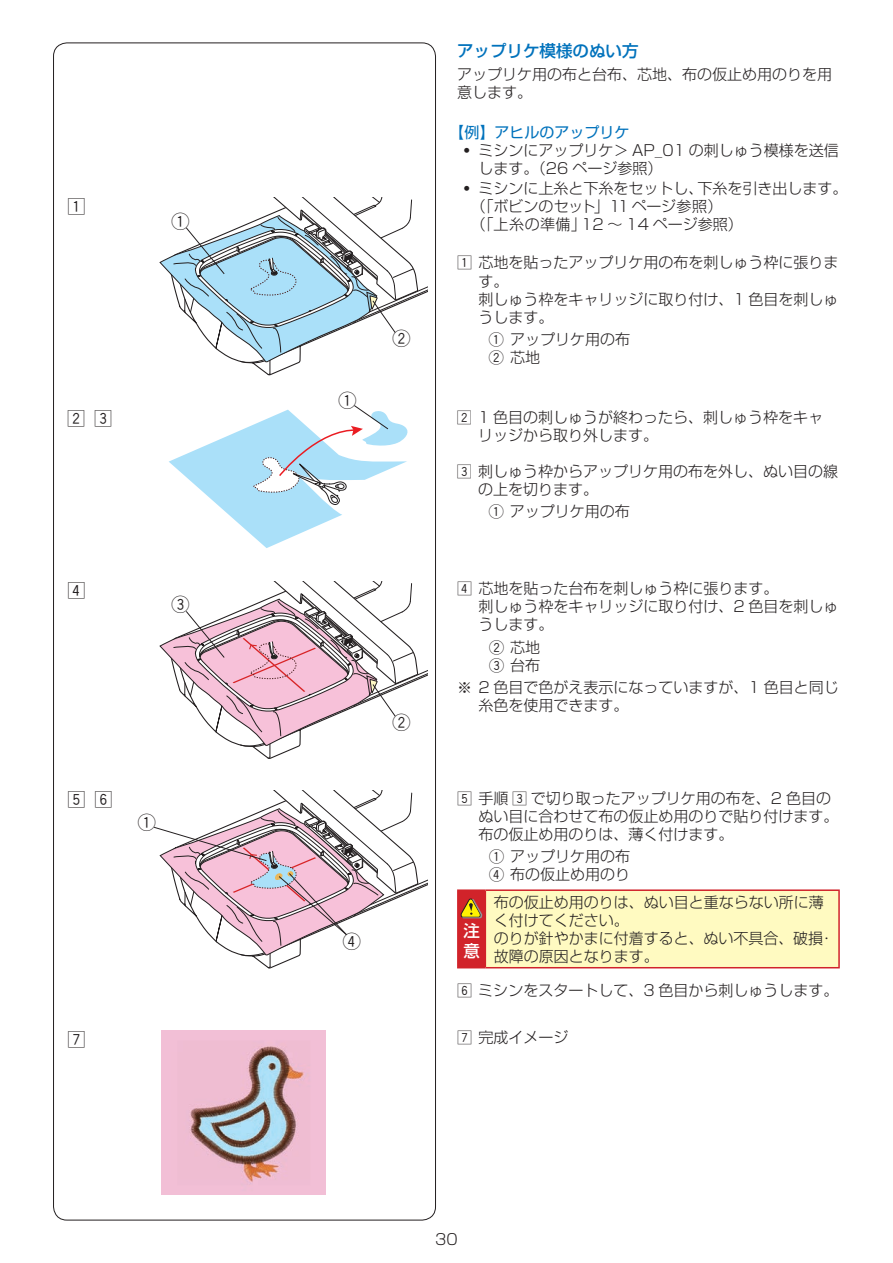
<style>
.page{position:relative;width:893px;height:1263px;background:#fff}
.page>*{position:absolute;margin:0;border:0;box-sizing:border-box;transform-origin:0 0}
.t1{font:18px "Gth Hround";color:#231f20}
.t2{font:500 16.5px "Shin Go";color:#0072bc}
.t3{font:500 16.5px/19.8px "Shin Go";color:#fff}
.t4{font:300 15px/18px "Shin Go";color:#231f20}
.t5{font:15px "Shin Go";color:#0072bc}
.s1{font-family:"Gth Hround";font-weight:400}
</style>
<div class="page">
<svg style="left:154px;top:791px;width:274px;height:177px"></svg>
<img style="left:162px;top:1030px;width:164px;height:165px">
<svg style="left:160px;top:197px;width:267px;height:178px"></svg>
<svg style="left:160px;top:581px;width:267px;height:178px"></svg>
<svg style="left:169px;top:405px;width:238px;height:143px"></svg>
<div style="left:458px;top:890px;width:27px;height:78px;background:#d1232a"></div>
<div style="left:485px;top:890px;width:354px;height:78px;background:#fffac1"></div>
<hr style="left:457px;top:889px;width:28px;height:2px;background:#d1232a">
<hr style="left:457px;top:891px;width:2px;height:76px;background:#d1232a">
<hr style="left:485px;top:889px;width:355px;height:2px;background:#d1232a">
<hr style="left:485px;top:891px;width:1px;height:76px;background:#d1232a">
<hr style="left:838px;top:891px;width:2px;height:76px;background:#d1232a">
<hr style="left:485px;top:967px;width:355px;height:1px;background:#d1232a">
<svg style="left:461px;top:899px;width:21px;height:19px"></svg>
<p class="t1" style="left:68px;top:198px;width:19px">Z</p>
<p class="t1" style="left:171px;top:212px;width:19px">Q</p>
<p class="t1" style="left:67px;top:410px;width:46px">X C</p>
<p class="t1" style="left:68px;top:581px;width:19px">V</p>
<p class="t1" style="left:171px;top:596px;width:19px">E</p>
<p class="t1" style="left:68px;top:791px;width:46px">B N</p>
<p class="t1" style="left:138px;top:814px;width:19px">Q</p>
<p class="t1" style="left:68px;top:1030px;width:19px">M</p>
<p class="t1" style="left:338px;top:392px;width:19px">Q</p>
<p class="t1" style="left:392px;top:330px;width:19px">W</p>
<p class="t1" style="left:392px;top:713px;width:19px">W</p>
<p class="t1" style="left:343px;top:932px;width:19px">R</p>
<p class="t2" style="left:457px;top:40px;width:183px">アップリケ模様のぬい方</p>
<p class="t4" style="left:457px;top:65px;width:376px">アップリケ用の布と台布、芯地、布の仮止め用のりを用意します。</p>
<p class="t5" style="left:450px;top:123px;width:181px">【例】アヒルのアップリケ</p>
<p class="t4" style="left:478px;top:141px;width:362px;text-indent:-15px">• ミシンにアップリケ＞ AP_01 の刺しゅう模様を送信します。（26 ページ参照）</p>
<p class="t4" style="left:471px;top:179px;width:378px;text-indent:-7px">• ミシンに上糸と下糸をセットし、下糸を引き出します。（「ボビンのセット」11 ページ参照）<br>（「上糸の準備」12 〜 14 ページ参照）</p>
<p class="t4" style="left:478px;top:253px;width:362px;text-indent:-21px"><span class="s1">Z</span> 芯地を貼ったアップリケ用の布を刺しゅう枠に張ります。<br>刺しゅう枠をキャリッジに取り付け、1 色目を刺しゅうします。</p>
<p class="t4" style="left:489px;top:330px;width:143px"><span class="s1">Q</span> アップリケ用の布<br><span class="s1">W</span> 芯地</p>
<p class="t4" style="left:478px;top:407px;width:347px;text-indent:-21px"><span class="s1">X</span> 1 色目の刺しゅうが終わったら、刺しゅう枠をキャリッジから取り外します。</p>
<p class="t4" style="left:478px;top:461px;width:361px;text-indent:-21px"><span class="s1">C</span> 刺しゅう枠からアップリケ用の布を外し、ぬい目の線の上を切ります。</p>
<p class="t4" style="left:489px;top:502px;width:143px"><span class="s1">Q</span> アップリケ用の布</p>
<p class="t4" style="left:478px;top:579px;width:362px;text-indent:-21px"><span class="s1">V</span> 芯地を貼った台布を刺しゅう枠に張ります。<br>刺しゅう枠をキャリッジに取り付け、2 色目を刺しゅうします。</p>
<p class="t4" style="left:489px;top:637px;width:53px"><span class="s1">W</span> 芯地<br><span class="s1">E</span> 台布</p>
<p class="t4" style="left:478px;top:678px;width:362px;text-indent:-21px">※ 2 色目で色がえ表示になっていますが、1 色目と同じ糸色を使用できます。</p>
<p class="t4" style="left:478px;top:788px;width:361px;text-indent:-21px"><span class="s1">B</span> 手順 <span class="s1">C</span> で切り取ったアップリケ用の布を、2 色目のぬい目に合わせて布の仮止め用のりで貼り付けます。布の仮止め用のりは、薄く付けます。</p>
<p class="t4" style="left:489px;top:847px;width:143px"><span class="s1">Q</span> アップリケ用の布<br><span class="s1">R</span> 布の仮止め用のり</p>
<p class="t3" style="left:463px;top:920px;width:18px">注意</p>
<p class="t4" style="left:494px;top:892px;width:342px">布の仮止め用のりは、ぬい目と重ならない所に薄く付けてください。<br>のりが針やかまに付着すると、ぬい不具合、破損・故障の原因となります。</p>
<p class="t4" style="left:457px;top:980px;width:383px"><span class="s1">N</span> ミシンをスタートして、3 色目から刺しゅうします。</p>
<p class="t4" style="left:457px;top:1028px;width:113px"><span class="s1">M</span> 完成イメージ</p>
<p class="t4" style="left:435px;top:1230px;width:24px">30</p>
</div>
